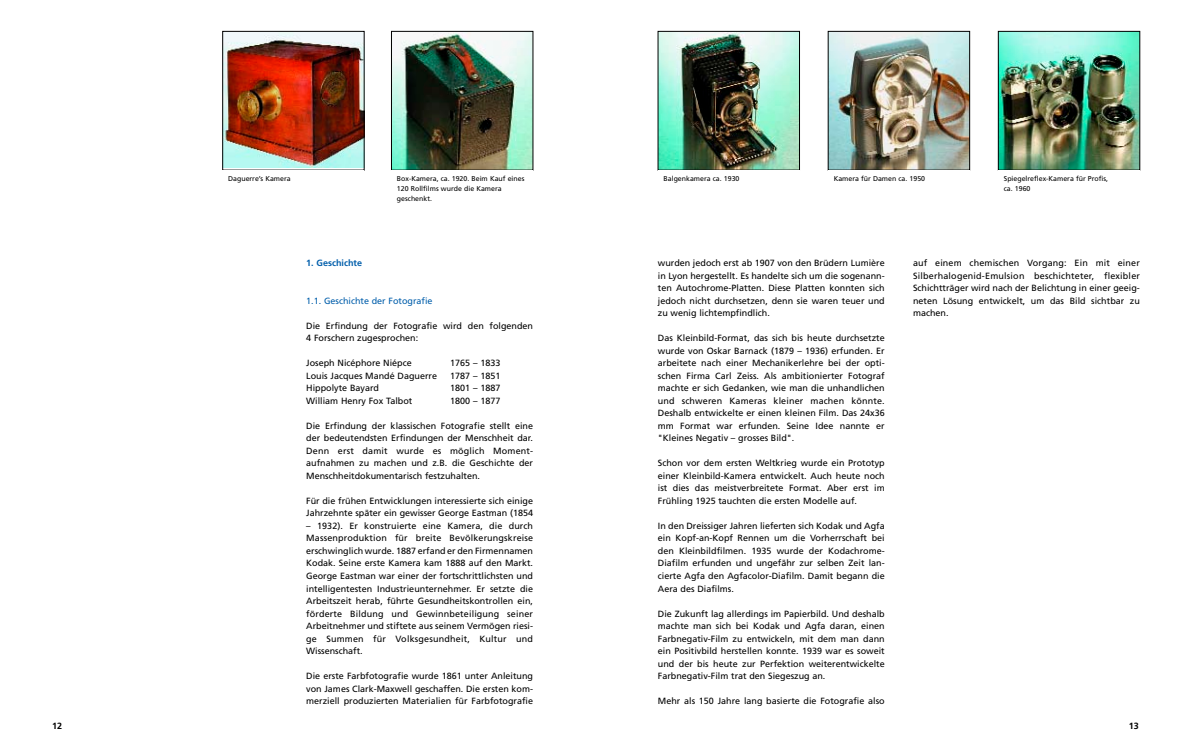
<style>
.page{position:relative;width:1191px;height:752px;background:#fff}
.page>*{position:absolute;margin:0;border:0;box-sizing:border-box;transform-origin:0 0}
.t1{font:9px/12.5px "Frutiger";color:#000;text-align:justify}
.t2{font:9px "Frutiger";color:#005eab}
.t3{font:700 9px "Frutiger";color:#005eab}
.t4{font:700 9px "Frutiger";color:#000}
.t5{font:7px/10px "Frutiger";color:#000}
</style>
<div class="page">
<img style="left:1000px;top:33px;width:138px;height:135px">
<div style="left:998px;top:31px;width:142px;height:139px;border:1px solid #000"></div>
<img style="left:830px;top:33px;width:137px;height:135px">
<img style="left:660px;top:33px;width:137px;height:135px">
<div style="left:658px;top:31px;width:141px;height:139px;border:1px solid #000"></div>
<img style="left:224px;top:33px;width:138px;height:135px">
<div style="left:222px;top:31px;width:142px;height:139px;border:1px solid #000"></div>
<img style="left:393px;top:33px;width:138px;height:135px">
<div style="left:391px;top:31px;width:142px;height:139px;border:1px solid #000"></div>
<p class="t4" style="left:52px;top:720px;width:12px">12</p>
<p class="t5" style="left:228px;top:174px;width:64px">Daguerre’s Kamera</p>
<p class="t5" style="left:397px;top:174px;width:129px">Box-Kamera, ca. 1920. Beim Kauf eines<br>120 Rollfilms wurde die Kamera geschenkt.</p>
<p class="t3" style="left:306px;top:257px;width:57px">1. Geschichte</p>
<p class="t2" style="left:306px;top:295px;width:128px">1.1. Geschichte der Fotografie</p>
<p class="t1" style="left:306px;top:319px;width:228px">Die Erfindung der Fotografie wird den folgenden<br>4 Forschern zugesprochen:</p>
<p class="t1" style="left:306px;top:356px;width:107px">Joseph Nicéphore Niépce</p>
<p class="t1" style="left:450px;top:356px;width:52px">1765 – 1833</p>
<p class="t1" style="left:306px;top:369px;width:132px">Louis Jacques Mandé Daguerre</p>
<p class="t1" style="left:450px;top:369px;width:52px">1787 – 1851</p>
<p class="t1" style="left:306px;top:381px;width:74px">Hippolyte Bayard</p>
<p class="t1" style="left:450px;top:381px;width:52px">1801 – 1887</p>
<p class="t1" style="left:306px;top:394px;width:108px">William Henry Fox Talbot</p>
<p class="t1" style="left:450px;top:394px;width:52px">1800 – 1877</p>
<p class="t1" style="left:306px;top:419px;width:228px">Die Erfindung der klassischen Fotografie stellt eine der bedeutendsten Erfindungen der Menschheit dar.<br>Denn erst damit wurde es möglich Moment&shy;aufnahmen zu machen und z.B. die Geschichte der Menschheitdokumentarisch festzuhalten.</p>
<p class="t1" style="left:306px;top:494px;width:228px">Für die frühen Entwicklungen interessierte sich einige<br>Jahrzehnte später ein gewisser George Eastman (1854</p>
<p class="t1" style="left:306px;top:519px;width:228px">– 1932). Er konstruierte eine Kamera, die durch Massenproduktion für breite Bevölkerungskreise erschwinglich wurde. 1887 erfand er den Firmennamen Kodak. Seine erste Kamera kam 1888 auf den Markt.<br>George Eastman war einer der fortschrittlichsten und intelligentesten Industrieunternehmer. Er setzte die Arbeitszeit herab, führte Gesundheitskontrollen ein, förderte Bildung und Gewinnbeteiligung seiner Arbeitnehmer und stiftete aus seinem Vermögen riesi&shy;ge Summen für Volksgesundheit, Kultur und Wissenschaft.</p>
<p class="t1" style="left:306px;top:669px;width:228px">Die erste Farbfotografie wurde 1861 unter Anleitung von James Clark-Maxwell geschaffen. Die ersten kom&shy;merziell produzierten Materialien für Farbfotografie</p>
<p class="t5" style="left:663px;top:174px;width:77px">Balgenkamera ca. 1930</p>
<p class="t5" style="left:833px;top:174px;width:93px">Kamera für Damen ca. 1950</p>
<p class="t5" style="left:1003px;top:174px;width:106px">Spiegelreflex-Kamera für Profis, ca. 1960</p>
<p class="t1" style="left:658px;top:256px;width:228px">wurden jedoch erst ab 1907 von den Brüdern Lumière in Lyon hergestellt. Es handelte sich um die sogenann&shy;ten Autochrome-Platten. Diese Platten konnten sich jedoch nicht durchsetzen, denn sie waren teuer und zu wenig lichtempfindlich.</p>
<p class="t1" style="left:658px;top:331px;width:228px">Das Kleinbild-Format, das sich bis heute durchsetzte wurde von Oskar Barnack (1879 – 1936) erfunden. Er arbeitete nach einer Mechanikerlehre bei der opti&shy;schen Firma Carl Zeiss. Als ambitionierter Fotograf machte er sich Gedanken, wie man die unhandlichen und schweren Kameras kleiner machen könnte.<br>Deshalb entwickelte er einen kleinen Film. Das 24x36 mm Format war erfunden. Seine Idee nannte er "Kleines Negativ – grosses Bild".</p>
<p class="t1" style="left:658px;top:456px;width:228px">Schon vor dem ersten Weltkrieg wurde ein Prototyp einer Kleinbild-Kamera entwickelt. Auch heute noch ist dies das meistverbreitete Format. Aber erst im Frühling 1925 tauchten die ersten Modelle auf.</p>
<p class="t1" style="left:658px;top:519px;width:228px">In den Dreissiger Jahren lieferten sich Kodak und Agfa ein Kopf-an-Kopf Rennen um die Vorherrschaft bei den Kleinbildfilmen. 1935 wurde der Kodachrome-Diafilm erfunden und ungefähr zur selben Zeit lan&shy;cierte Agfa den Agfacolor-Diafilm. Damit begann die Aera des Diafilms.</p>
<p class="t1" style="left:658px;top:606px;width:228px">Die Zukunft lag allerdings im Papierbild. Und deshalb machte man sich bei Kodak und Agfa daran, einen Farbnegativ-Film zu entwickeln, mit dem man dann ein Positivbild herstellen konnte. 1939 war es soweit und der bis heute zur Perfektion weiterentwickelte Farbnegativ-Film trat den Siegeszug an.</p>
<p class="t1" style="left:658px;top:694px;width:228px">Mehr als 150 Jahre lang basierte die Fotografie also</p>
<p class="t1" style="left:913px;top:256px;width:228px">auf einem chemischen Vorgang: Ein mit einer Silberhalogenid-Emulsion beschichteter, flexibler Schichtträger wird nach der Belichtung in einer geeig&shy;neten Lösung entwickelt, um das Bild sichtbar zu machen.</p>
<p class="t4" style="left:1129px;top:720px;width:12px">13</p>
</div>
